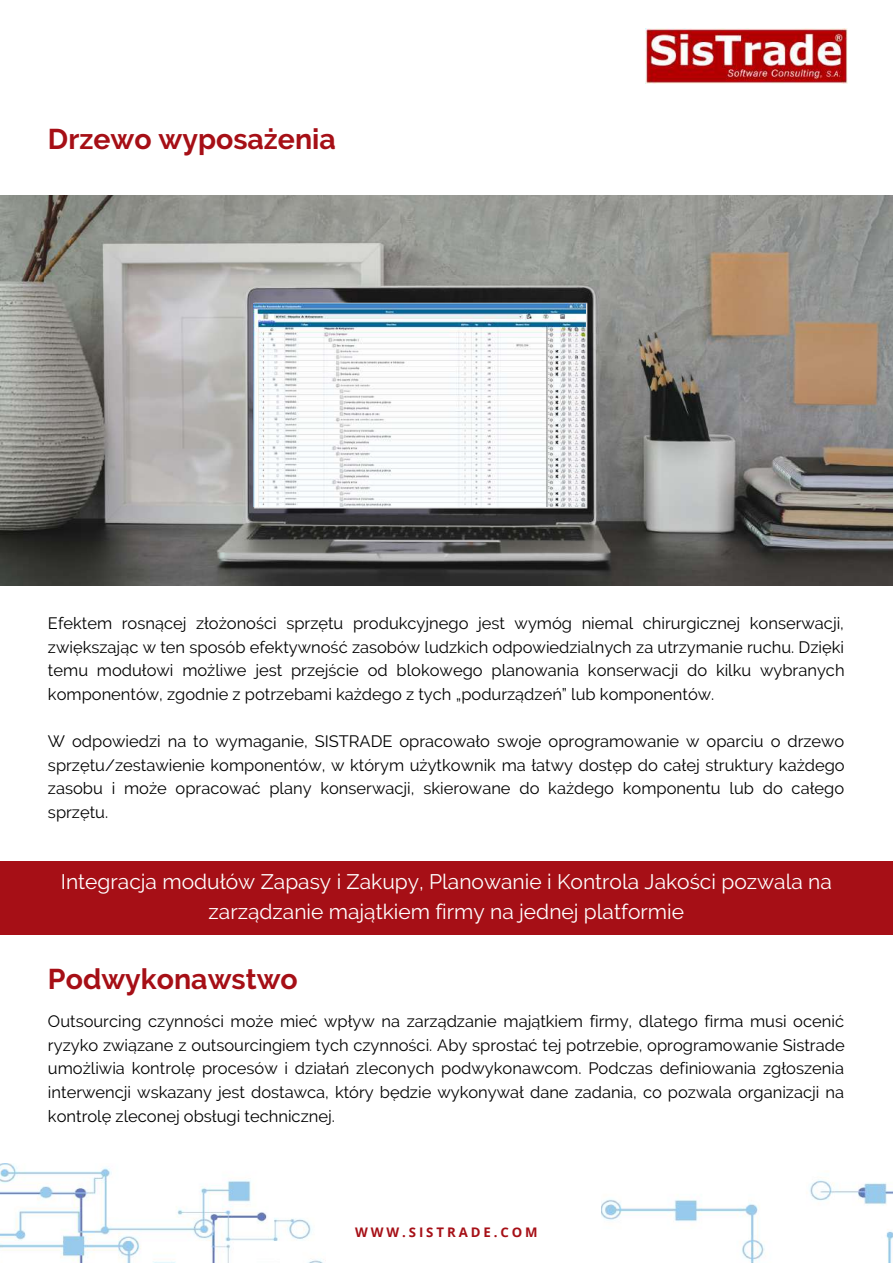
<style>
.page{position:relative;width:893px;height:1264px;background:#fff}
.page>*{position:absolute;margin:0;border:0;box-sizing:border-box;transform-origin:0 0}
.t1{font:700 28.5px "Raleway";color:#a60f16}
.t2{font:21px/30.3px "Raleway";color:#fff;text-align:center}
.t3{font:16.5px/23.5px "Raleway";color:#000;text-align:justify}
.t4{font:700 13.2px "Open Sans";letter-spacing:.22em;color:#a60f16}
</style>
<div class="page">
<img style="left:0;top:1163px;width:322px;height:99px">
<img style="left:602px;top:1179px;width:290px;height:83px">
<img style="left:645px;top:29px;width:202px;height:55px">
<div style="left:0;top:860px;width:892px;height:74px;background:#a60f16"></div>
<img style="left:0;top:195px;width:892px;height:390px">
<img style="left:253px;top:303px;width:332px;height:203px">
<h1 class="t1" style="left:48px;top:122px;width:289px">Drzewo wyposażenia</h1>
<p class="t3" style="left:48px;top:611px;width:798px">Efektem rosnącej złożoności sprzętu produkcyjnego jest wymóg niemal chirurgicznej konserwacji, zwiększając w ten sposób efektywność zasobów ludzkich odpowiedzialnych za utrzymanie ruchu. Dzięki temu modułowi możliwe jest przejście od blokowego planowania konserwacji do kilku wybranych komponentów, zgodnie z potrzebami każdego z tych „podurządzeń” lub komponentów.</p>
<p class="t3" style="left:48px;top:729px;width:798px">W odpowiedzi na to wymaganie, SISTRADE opracowało swoje oprogramowanie w oparciu o drzewo sprzętu/zestawienie komponentów, w którym użytkownik ma łatwy dostęp do całej struktury każdego zasobu i może opracować plany konserwacji, skierowane do każdego komponentu lub do całego sprzętu.</p>
<p class="t2" style="left:61px;top:866px;width:772px">Integracja modułów Zapasy i Zakupy, Planowanie i Kontrola Jakości pozwala na zarządzanie majątkiem firmy na jednej platformie</p>
<h1 class="t1" style="left:48px;top:962px;width:251px">Podwykonawstwo</h1>
<p class="t3" style="left:48px;top:1009px;width:798px">Outsourcing czynności może mieć wpływ na zarządzanie majątkiem firmy, dlatego firma musi ocenić ryzyko związane z outsourcingiem tych czynności. Aby sprostać tej potrzebie, oprogramowanie Sistrade umożliwia kontrolę procesów i działań zleconych podwykonawcom. Podczas definiowania zgłoszenia interwencji wskazany jest dostawca, który będzie wykonywał dane zadania, co pozwala organizacji na kontrolę zleconej obsługi technicznej.</p>
<p class="t4" style="left:355px;top:1222px;width:184px">WWW.SISTRADE.COM</p>
</div>
